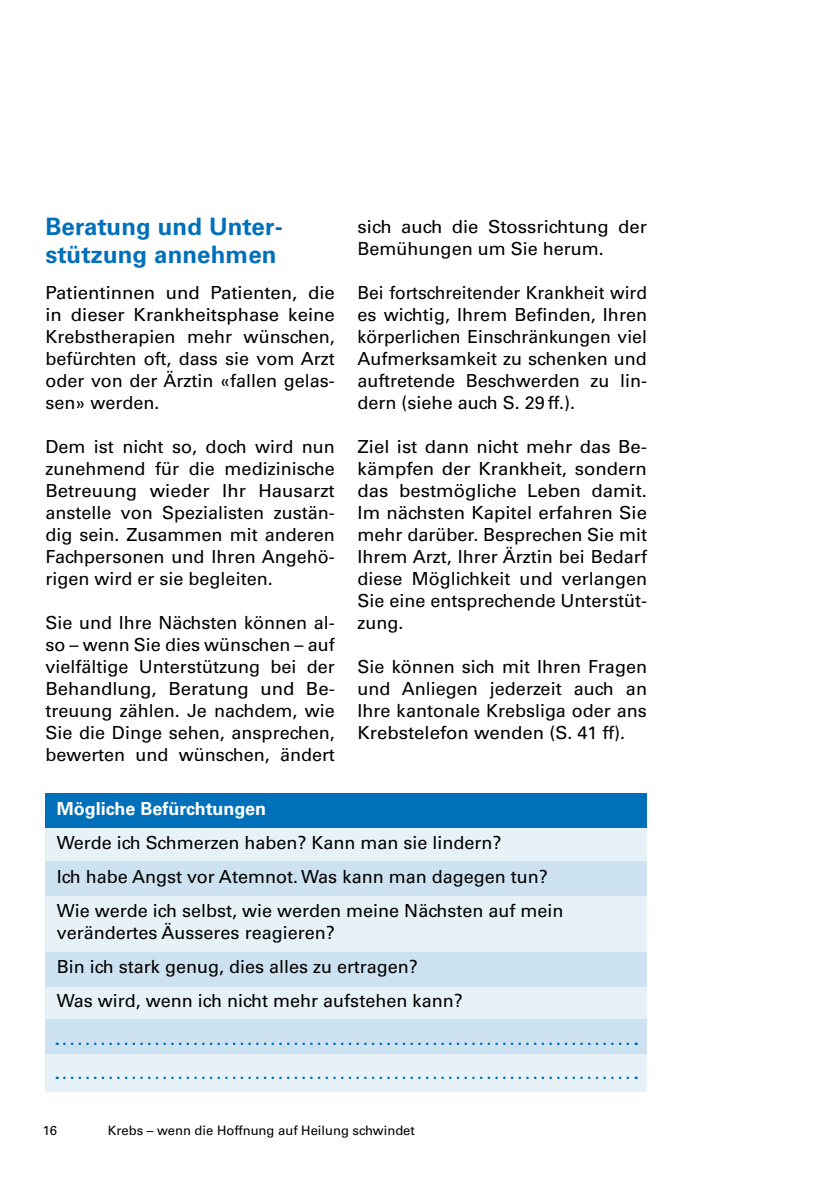
<style>
.page{position:relative;width:840px;height:1191px;background:#fff}
.page>*{position:absolute;margin:0;border:0;box-sizing:border-box;transform-origin:0 0}
.t1{font:700 24px/28px "Univers LT Std";letter-spacing:.005em;color:#0070ba}
.t2{font:18px/22px "Univers LT Std";color:#000;text-align:justify}
.t3{font:700 18px "Univers LT Std";color:#fff}
.t4{font:13px "Univers LT Std";color:#000}
</style>
<div class="page">
<div style="left:45px;top:797px;width:601px;height:294px;background:#e6f1f8"></div>
<div style="left:45px;top:1019px;width:601px;height:34px;background:#cce2f1"></div>
<div style="left:45px;top:793px;width:601px;height:34px;background:#0070ba"></div>
<div style="left:45px;top:861px;width:601px;height:34px;background:#cce2f1"></div>
<div style="left:45px;top:952px;width:601px;height:34px;background:#cce2f1"></div>
<svg style="left:64px;top:1042px;width:572px;height:3px"></svg>
<svg style="left:64px;top:1076px;width:572px;height:3px"></svg>
<h1 class="t1" style="left:45px;top:213px;width:239px">Beratung und Unter&shy;stützung annehmen</h1>
<p class="t2" style="left:45px;top:281px;width:291px">Patientinnen und Patienten, die in dieser Krankheitsphase keine Krebstherapien mehr wünschen, befürchten oft, dass sie vom Arzt oder von der Ärztin «fallen gelas&shy;sen» werden.</p>
<p class="t2" style="left:45px;top:435px;width:291px">Dem ist nicht so, doch wird nun zunehmend für die medizinische Betreuung wieder Ihr Hausarzt anstelle von Spezialisten zustän&shy;dig sein. Zusammen mit anderen Fachpersonen und Ihren Angehö&shy;rigen wird er sie begleiten.</p>
<p class="t2" style="left:45px;top:611px;width:291px">Sie und Ihre Nächsten können al&shy;so – wenn Sie dies wünschen – auf vielfältige Unterstützung bei der Behandlung, Beratung und Be&shy;treuung zählen. Je nachdem, wie Sie die Dinge sehen, ansprechen, bewerten und wünschen, ändert</p>
<p class="t3" style="left:57px;top:798px;width:211px">Mögliche Befürchtungen</p>
<p class="t2" style="left:57px;top:826px;width:508px;line-height:34px;text-align:left">Werde ich Schmerzen haben? Kann man sie lindern?<br>Ich habe Angst vor Atemnot. Was kann man dagegen tun?<br>Wie werde ich selbst, wie werden meine Nächsten auf mein</p>
<p class="t2" style="left:57px;top:916px;width:407px;line-height:34px;text-align:left">verändertes Äusseres reagieren?<br>Bin ich stark genug, dies alles zu ertragen?<br>Was wird, wenn ich nicht mehr aufstehen kann?</p>
<p class="t2" style="left:357px;top:215px;width:291px">sich auch die Stossrichtung der<br>Bemühungen um Sie herum.</p>
<p class="t2" style="left:357px;top:281px;width:291px">Bei fortschreitender Krankheit wird es wichtig, Ihrem Befinden, Ihren körperlichen Einschränkungen viel Aufmerksamkeit zu schenken und auftretende Beschwerden zu lin&shy;dern (siehe auch S. 29 ff.).</p>
<p class="t2" style="left:357px;top:435px;width:291px">Ziel ist dann nicht mehr das Be&shy;kämpfen der Krankheit, sondern das bestmögliche Leben damit.<br>Im nächsten Kapitel erfahren Sie mehr darüber. Besprechen Sie mit Ihrem Arzt, Ihrer Ärztin bei Bedarf diese Möglichkeit und verlangen Sie eine entsprechende Unterstüt&shy;zung.</p>
<p class="t2" style="left:357px;top:655px;width:291px">Sie können sich mit Ihren Fragen und Anliegen jederzeit auch an Ihre kantonale Krebsliga oder ans Krebstelefon wenden (S. 41 ff).</p>
<p class="t4" style="left:43px;top:1123px;width:16px">16</p>
<p class="t4" style="left:108px;top:1123px;width:308px">Krebs – wenn die Hoffnung auf Heilung schwindet</p>
</div>
